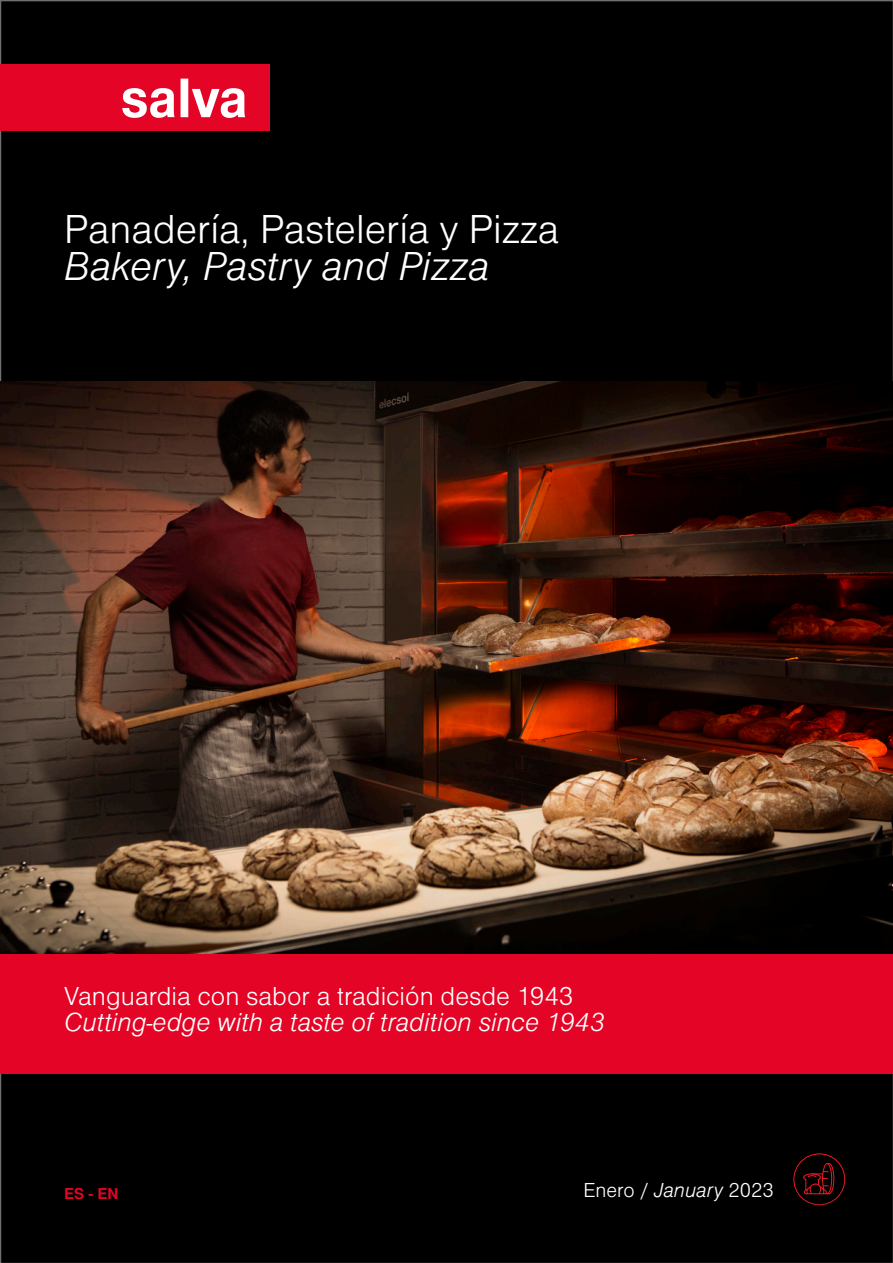
<style>
.page{position:relative;width:893px;height:1263px;background:#000}
.page>*{position:absolute;margin:0;border:0;box-sizing:border-box;transform-origin:0 0}
.t1{font:42px "Nimbus Sans DOT Ligh";color:#fff}
.t2{font:42px "Nimbus Sans DOT Ligh Ital";color:#fff}
.t3{font:27px "Nimbus Sans DOT Ligh Ital";color:#fff}
.t4{font:27px "Nimbus Sans DOT Ligh";color:#fff}
.t5{font:21px "Nimbus Sans DOT Ligh";color:#fff}
.t6{font:700 15px "Nimbus San L";color:#e40425}
.s1{font-family:"Nimbus Sans DOT Ligh Ital"}
</style>
<div class="page">
<div style="left:0;top:64px;width:270px;height:67px;background:#e40425"></div>
<svg style="left:122px;top:79px;width:123px;height:39px"></svg>
<img style="left:0;top:381px;width:893px;height:573px">
<div style="left:0;top:954px;width:893px;height:119px;background:#e40425"></div>
<svg style="left:793px;top:1153px;width:52px;height:52px;background:#220305"></svg>
<h1 class="t1" style="left:64px;top:214px;width:496px">Panadería, Pastelería y Pizza</h1>
<h1 class="t2" style="left:64px;top:252px;width:427px">Bakery, Pastry and Pizza</h1>
<p class="t4" style="left:64px;top:987px;width:511px">Vanguardia con sabor a tradición desde 1943</p>
<p class="t3" style="left:64px;top:1012px;width:542px">Cutting-edge with a taste of tradition since 1943</p>
<p class="t6" style="left:64px;top:1184px;width:56px">ES - EN</p>
<p class="t5" style="left:583px;top:1182px;width:192px">Enero / <span class="s1">January</span> 2023</p>
</div>
